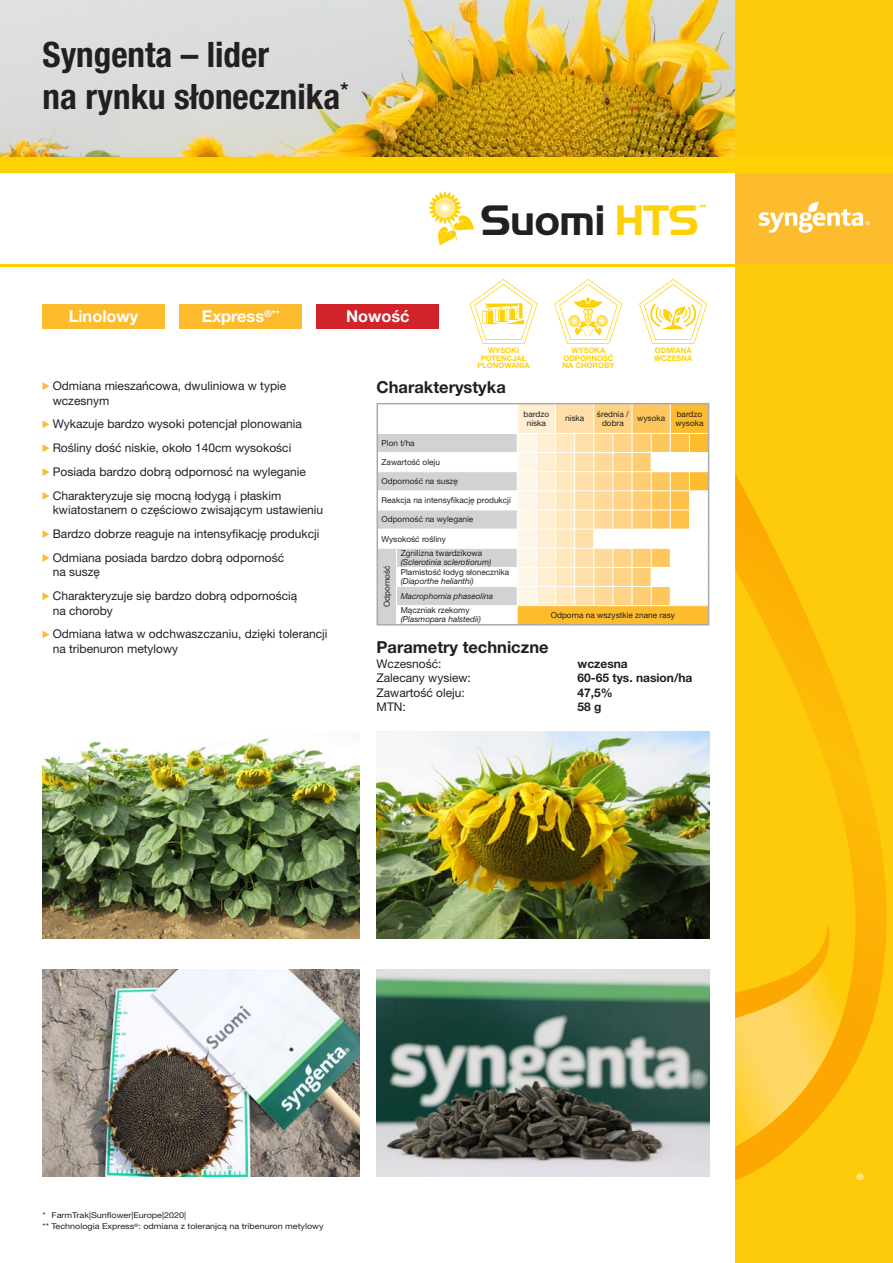
<style>
.page{position:relative;width:893px;height:1263px;background:#fff}
.page>*{position:absolute;margin:0;border:0;box-sizing:border-box;transform-origin:0 0}
.t1{font:700 44.4px "Handel Got DEE";letter-spacing:-.03em;color:#231f20}
.t2{font:700 condensed 35.1px/42px "Helvetica Neue LT Pro";color:#231f20}
.t3{font:700 18px "Dharma Gothic C";color:#fed105}
.t4{font:700 16.5px "Helvetica Neue LT Pro";color:#231f20}
.t5{font:700 16.35px "Helvetica Neue LT Pro";color:#fff}
.t6{font:12px/14.4px "Helvetica Neue LT Pro";color:#231f20}
.t7{font:700 12px "Helvetica Neue LT Pro";color:#231f20}
.t8{font:8.25px/9.9px "Helvetica Neue LT Pro";color:#231f20;text-align:center}
.t9{font:italic 8.25px/9px "Helvetica Neue LT Pro";color:#231f20}
.t10{font:8.1px "Helvetica Neue LT Pro";color:#231f20;scale:1.11 1}
.t11{font:700 7.65px/7.6px "Helvetica Neue LT Pro";color:#fed105;text-align:center}
.s1{color:#fed105}
.s2{font-style:normal}
.s3{font-style:italic}
</style>
<div class="page">
<div style="left:43px;top:304px;width:122px;height:25px;background:#fdbb2e"></div>
<div style="left:317px;top:304px;width:122px;height:25px;background:#d1232a"></div>
<svg style="left:43px;top:382px;width:6px;height:8px"></svg>
<svg style="left:43px;top:420px;width:6px;height:8px"></svg>
<svg style="left:43px;top:444px;width:6px;height:8px"></svg>
<svg style="left:43px;top:468px;width:6px;height:8px"></svg>
<svg style="left:43px;top:492px;width:6px;height:8px"></svg>
<svg style="left:43px;top:530px;width:6px;height:8px"></svg>
<svg style="left:43px;top:554px;width:6px;height:8px"></svg>
<svg style="left:43px;top:592px;width:6px;height:8px"></svg>
<svg style="left:43px;top:631px;width:6px;height:7px"></svg>
<svg style="left:377px;top:403px;width:332px;height:222px"></svg>
<img style="left:377px;top:732px;width:332px;height:206px">
<img style="left:377px;top:969px;width:332px;height:207px">
<img style="left:43px;top:738px;width:317px;height:200px">
<img style="left:43px;top:969px;width:317px;height:207px">
<img style="left:0;top:0;width:735px;height:158px">
<div style="left:180px;top:304px;width:122px;height:25px;background:#fdbb2e"></div>
<svg style="left:469px;top:279px;width:69px;height:65px"></svg>
<svg style="left:554px;top:279px;width:68px;height:65px"></svg>
<svg style="left:639px;top:279px;width:68px;height:65px"></svg>
<hr style="left:0;top:264px;width:893px;height:3px;background:#fed105">
<div style="left:735px;top:0;width:158px;height:1263px;background:#fdcb0a"></div>
<svg style="left:735px;top:474px;width:152px;height:706px"></svg>
<svg style="left:735px;top:937px;width:113px;height:210px"></svg>
<svg style="left:856px;top:1173px;width:7px;height:7px"></svg>
<div style="left:735px;top:159px;width:158px;height:105px;background:#fdbb2e"></div>
<div style="left:0;top:158px;width:893px;height:15px;background:#fed105"></div>
<svg style="left:428px;top:191px;width:46px;height:54px"></svg>
<svg style="left:759px;top:202px;width:111px;height:31px"></svg>
<p class="t2" style="left:43px;top:33px;width:307px">Syngenta – lider<br>na rynku słonecznika<sup>*</sup></p>
<p class="t5" style="left:202px;top:306px;width:79px">Express<sup>®**</sup></p>
<p class="t5" style="left:69px;top:306px;width:71px">Linolowy</p>
<p class="t5" style="left:346px;top:306px;width:65px">Nowość</p>
<p class="t1" style="left:480px;top:195px;width:220px">Suomi <span class="s1">HTS</span></p>
<p class="t3" style="left:700px;top:202px;width:8px">**</p>
<p class="t11" style="left:477px;top:347px;width:54px">WYSOKI<br>POTENCJAŁ<br>PLONOWANIA</p>
<p class="t11" style="left:562px;top:346px;width:53px">WYSOKA<br>ODPORNOŚĆ<br>NA CHOROBY</p>
<p class="t11" style="left:654px;top:346px;width:40px;text-align:left">ODMIANA<br>WCZESNA</p>
<p class="t6" style="left:53px;top:378px;width:235px">Odmiana mieszańcowa, dwuliniowa w typie wczesnym</p>
<p class="t6" style="left:53px;top:417px;width:251px">Wykazuje bardzo wysoki potencjał plonowania</p>
<p class="t6" style="left:53px;top:440px;width:240px">Rośliny dość niskie, około 140cm wysokości</p>
<p class="t6" style="left:53px;top:464px;width:255px">Posiada bardzo dobrą odpornosć na wyleganie</p>
<p class="t6" style="left:53px;top:488px;width:272px">Charakteryzuje się mocną łodygą i płaskim kwiatostanem o częściowo zwisającym ustawieniu</p>
<p class="t6" style="left:53px;top:526px;width:268px">Bardzo dobrze reaguje na intensyfikację produkcji</p>
<p class="t6" style="left:53px;top:550px;width:233px">Odmiana posiada bardzo dobrą odporność na suszę</p>
<p class="t6" style="left:53px;top:588px;width:246px">Charakteryzuje się bardzo dobrą odpornością na choroby</p>
<p class="t6" style="left:53px;top:627px;width:276px">Odmiana łatwa w odchwaszczaniu, dzięki tolerancji na tribenuron metylowy</p>
<p class="t4" style="left:377px;top:377px;width:131px">Charakterystyka</p>
<p class="t8" style="left:524px;top:408px;width:27px">bardzo niska</p>
<p class="t8" style="left:565px;top:413px;width:21px">niska</p>
<p class="t8" style="left:597px;top:408px;width:33px">średnia / dobra</p>
<p class="t8" style="left:637px;top:413px;width:29px">wysoka</p>
<p class="t8" style="left:675px;top:408px;width:29px;text-align:left">bardzo wysoka</p>
<p class="t8" style="left:382px;top:438px;width:35px">Plon t/ha</p>
<p class="t8" style="left:382px;top:457px;width:60px">Zawartość oleju</p>
<p class="t8" style="left:382px;top:476px;width:78px">Odporność na suszę</p>
<p class="t8" style="left:382px;top:495px;width:131px">Reakcja na intensyfikację produkcji</p>
<p class="t8" style="left:382px;top:514px;width:93px">Odporność na wyleganie</p>
<p class="t8" style="left:382px;top:533px;width:66px">Wysokość rośliny</p>
<p class="t8" style="left:382px;top:607px;width:43px;rotate:-90deg">Odporność</p>
<p class="t9" style="left:401px;top:549px;width:92px"><span class="s2">Zgnilizna twardzikowa </span>(Sclerotinia sclerotiorum)</p>
<p class="t8" style="left:401px;top:568px;width:110px;line-height:9px;text-align:left">Plamistość łodyg słonecznika <span class="s3">(Diaporthe helianthi)</span></p>
<p class="t9" style="left:401px;top:591px;width:94px">Macrophomia phaseolina</p>
<p class="t9" style="left:401px;top:606px;width:82px"><span class="s2">Mączniak rzekomy </span>(Plasmopara halstedii)</p>
<p class="t8" style="left:551px;top:610px;width:126px">Odporna na wszystkie znane rasy</p>
<p class="t4" style="left:377px;top:637px;width:174px">Parametry techniczne</p>
<p class="t6" style="left:377px;top:656px;width:67px">Wczesność:</p>
<p class="t7" style="left:578px;top:656px;width:52px">wczesna</p>
<p class="t6" style="left:377px;top:670px;width:96px">Zalecany wysiew:</p>
<p class="t7" style="left:578px;top:670px;width:116px">60-65 tys. nasion/ha</p>
<p class="t6" style="left:377px;top:685px;width:90px">Zawartość oleju:</p>
<p class="t7" style="left:578px;top:685px;width:37px">47,5%</p>
<p class="t6" style="left:377px;top:699px;width:31px">MTN:</p>
<p class="t7" style="left:578px;top:699px;width:26px">58 g</p>
<p class="t10" style="left:43px;top:1210px;width:131px">* FarmTrak|Sunflower|Europe|2020|</p>
<p class="t10" style="left:43px;top:1221px;width:255px">** Technologia Express<sup>®</sup>: odmiana z toleranjcą na tribenuron metylowy</p>
</div>
